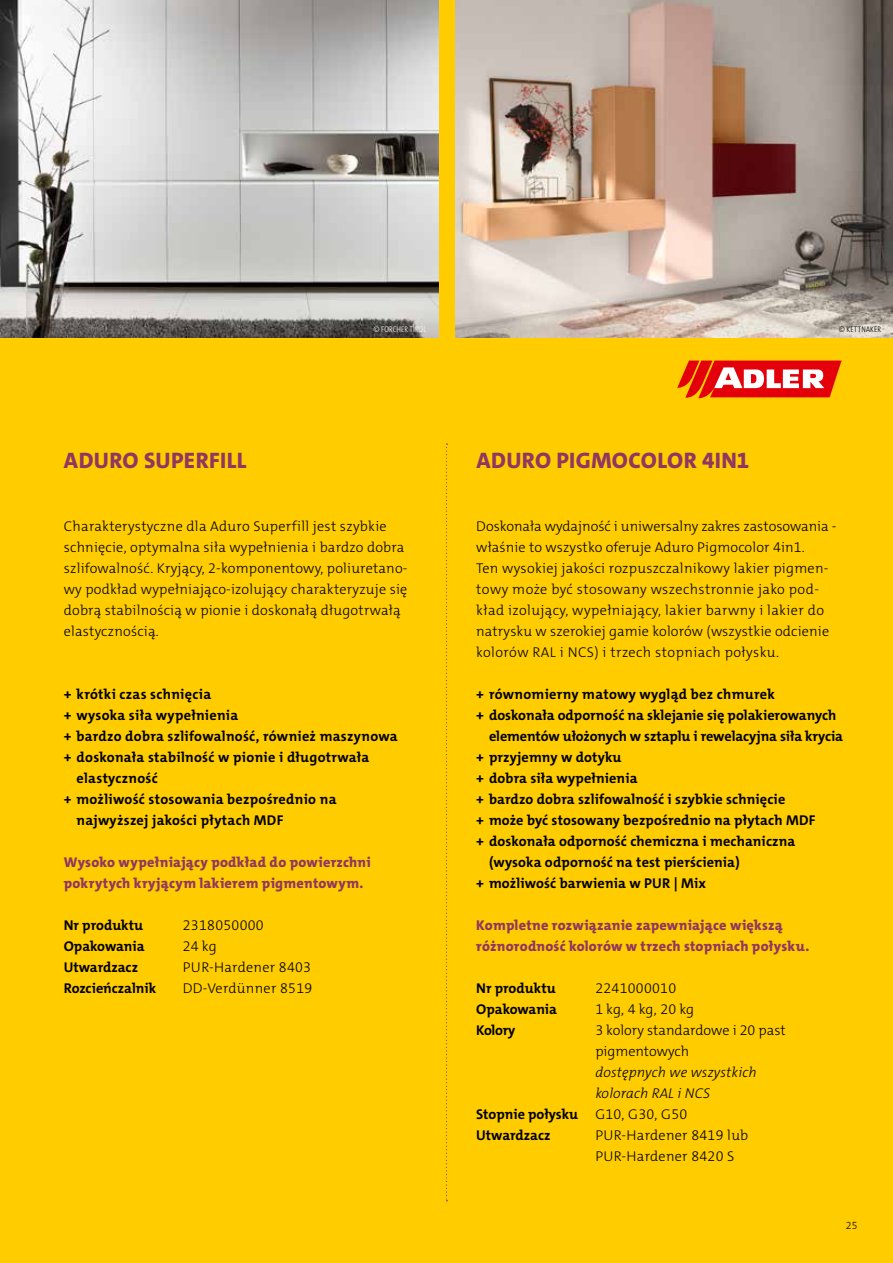
<style>
.page{position:relative;width:893px;height:1263px;background:#fff}
.page>*{position:absolute;margin:0;border:0;box-sizing:border-box;transform-origin:0 0}
.t1{font:800 22.5px "The Mix C4 s";letter-spacing:.015em;color:#913660}
.t2{font:300 14.25px/21px "The Mix C4 s";letter-spacing:.015em;color:#000}
.t3{font:700 14.25px "The Mix C4 s";letter-spacing:.01em;color:#000}
.t4{font:800 14.25px/21px "The Mix C4 s";letter-spacing:.015em;color:#913660}
.t5{font:italic 300 14.25px "The Mix C4 s";letter-spacing:.01em;color:#000}
.t6{font:300 10.5px "The Mix C4 s";color:#000}
.t7{font:300 8.25px "The Mix Cd";letter-spacing:.02em;color:#fff}
.t8{font:300 8.25px "The Mix Cd";letter-spacing:.025em;color:#000}
.s1{font-family:"The Mix C4 s"}
.s2{font-weight:300}
</style>
<div class="page">
<img style="left:454px;top:0;width:439px;height:338px">
<img style="left:0;top:0;width:439px;height:338px">
<div style="left:0;top:338px;width:893px;height:925px;background:#fc0"></div>
<svg style="left:677px;top:361px;width:165px;height:37px;background:#ec5440"></svg>
<svg style="left:446px;top:443px;width:1px;height:758px"></svg>
<div style="left:439px;top:0;width:15px;height:338px;background:#fc0"></div>
<p class="t7" style="left:373px;top:324px;width:54px"><span class="s1">©</span> FORCHER TIROL</p>
<h1 class="t1" style="left:64px;top:445px;width:106px">ADURO Super</h1>
<h1 class="t1" style="left:209px;top:445px;width:21px">fill</h1>
<h1 class="t1" style="left:476px;top:445px;width:31px">Aduro</h1>
<h1 class="t1" style="left:556px;top:445px;width:28px">Pigmocolor</h1>
<h1 class="t1" style="left:702px;top:445px;width:49px">4in1</h1>
<p class="t8" style="left:839px;top:324px;width:44px"><span class="s1">©</span> KETTNAKER</p>
<p class="t2" style="left:64px;top:515px;width:345px">Charakterystyczne dla Aduro Superfill jest szybkie schnięcie, optymalna siła wypełnienia i bardzo dobra szlifowalność. Kryjący, 2-komponentowy, poliuretano&shy;wy podkład wypełniająco-izolujący charakteryzuje się dobrą stabilnością w pionie i doskonałą długotrwałą elastycznością.</p>
<p class="t3" style="left:64px;top:685px;width:149px">+ krótki czas schnięcia</p>
<p class="t3" style="left:64px;top:706px;width:176px">+ wysoka siła wypełnienia</p>
<p class="t3" style="left:64px;top:727px;width:335px">+ bardzo dobra szlifowalność, również maszynowa</p>
<p class="t3" style="left:64px;top:748px;width:307px">+ doskonała stabilność w pionie i długotrwała</p>
<p class="t3" style="left:77px;top:769px;width:83px">elastyczność</p>
<p class="t3" style="left:64px;top:790px;width:274px">+ możliwość stosowania bezpośrednio na</p>
<p class="t3" style="left:77px;top:811px;width:208px">najwyższej jakości płytach MDF</p>
<p class="t4" style="left:64px;top:851px;width:309px">Wysoko wypełniający podkład do powierzchni pokrytych kryjącym lakierem pigmentowym.</p>
<p class="t3" style="left:64px;top:916px;width:81px">Nr produktu</p>
<p class="t2" style="left:183px;top:914px;width:82px">2318050000</p>
<p class="t3" style="left:64px;top:937px;width:82px">Opakowania</p>
<p class="t2" style="left:183px;top:935px;width:35px">24 kg</p>
<p class="t3" style="left:64px;top:958px;width:76px">Utwardzacz</p>
<p class="t2" style="left:183px;top:956px;width:130px">PUR-Hardener 8403</p>
<p class="t3" style="left:64px;top:979px;width:94px">Rozcieńczalnik</p>
<p class="t2" style="left:183px;top:977px;width:131px">DD-Verdünner 8519</p>
<p class="t2" style="left:476px;top:515px;width:362px">Doskonała wydajność i uniwersalny zakres zastosowania - właśnie to wszystko oferuje Aduro Pigmocolor 4in1.<br>Ten wysokiej jakości rozpuszczalnikowy lakier pigmen&shy;towy może być stosowany wszechstronnie jako pod&shy;kład izolujący, wypełniający, lakier barwny i lakier do natrysku w szerokiej gamie kolorów (wszystkie odcienie kolorów RAL i NCS) i trzech stopniach połysku.</p>
<p class="t3" style="left:476px;top:685px;width:300px">+ równomierny matowy wygląd bez chmurek</p>
<p class="t3" style="left:476px;top:706px;width:362px">+ doskonała odporność na sklejanie się polakierowanych</p>
<p class="t3" style="left:489px;top:727px;width:356px">elementów ułożonych w sztaplu i rewelacyjna siła krycia</p>
<p class="t3" style="left:476px;top:748px;width:147px">+ przyjemny w dotyku</p>
<p class="t3" style="left:476px;top:769px;width:163px">+ dobra siła wypełnienia</p>
<p class="t3" style="left:476px;top:790px;width:311px">+ bardzo dobra szlifowalność i szybkie schnięcie</p>
<p class="t3" style="left:476px;top:811px;width:341px">+ może być stosowany bezpośrednio na płytach MDF</p>
<p class="t3" style="left:476px;top:832px;width:321px">+ doskonała odporność chemiczna i mechaniczna</p>
<p class="t3" style="left:489px;top:853px;width:252px">(wysoka odporność na test pierścienia)</p>
<p class="t3" style="left:476px;top:874px;width:231px">+ możliwość barwienia w PUR | Mix</p>
<p class="t4" style="left:476px;top:914px;width:334px">Kompletne rozwiązanie zapewniające większą różnorodność kolorów w trzech stopniach połysku.</p>
<p class="t3" style="left:476px;top:979px;width:81px">Nr produktu</p>
<p class="t2" style="left:595px;top:977px;width:82px">2241000010</p>
<p class="t3" style="left:476px;top:1000px;width:82px">Opakowania</p>
<p class="t2" style="left:595px;top:998px;width:100px">1 kg, 4 kg, 20 kg</p>
<p class="t3" style="left:476px;top:1021px;width:41px">Kolory</p>
<p class="t2" style="left:595px;top:1019px;width:192px">3 kolory standardowe i 20 past pigmentowych</p>
<p class="t5" style="left:595px;top:1063px;width:163px">dostępnych we wszystkich</p>
<p class="t5" style="left:595px;top:1084px;width:116px">kolorach RAL i NCS</p>
<p class="t3" style="left:476px;top:1105px;width:213px">Stopnie połysku <span class="s2">G10, G30, G50</span></p>
<p class="t3" style="left:476px;top:1126px;width:76px">Utwardzacz</p>
<p class="t2" style="left:595px;top:1124px;width:155px">PUR-Hardener 8419 lub<br>PUR-Hardener 8420 S</p>
<p class="t6" style="left:846px;top:1219px;width:13px">25</p>
</div>
